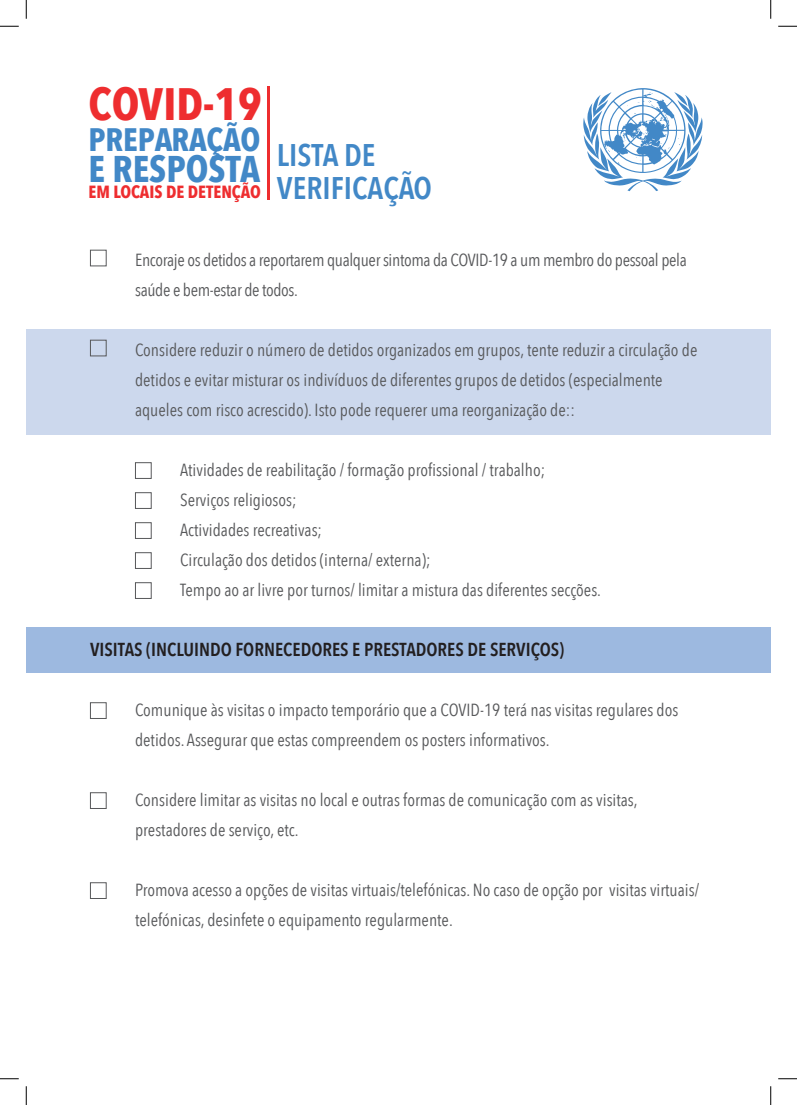
<style>
.page{position:relative;width:797px;height:1105px;background:#fff}
.page>*{position:absolute;margin:0;border:0;box-sizing:border-box;transform-origin:0 0}
.t1{font:700 45.25px "Avenir Next Condensed";color:#ee2d2f}
.t2{font:700 37.12px "Avenir Next Condensed";color:#4288c7}
.t3{font:700 32.38px "Avenir Next Condensed";color:#4288c7}
.t4{font:600 31.25px/32.5px "Avenir Next Condensed";color:#4288c7}
.Main_text{font:600 18.75px "Avenir Next Condensed";color:#231f20}
.t5{font:700 17.62px "Avenir Next Condensed";color:#ee2d2f}
.Main_text-2{font:17.5px/30px "Avenir Next Condensed";color:#57585a}
.Main_text-3{font:17.5px/30px "Avenir Next Condensed";letter-spacing:-.02em;color:#57585a}
</style>
<div class="page">
<svg style="left:583px;top:88px;width:119px;height:103px"></svg>
<hr style="left:267px;top:87px;width:2px;height:113px;background:#ee2d2f">
<div style="left:26px;top:628px;width:744px;height:45px;background:#9db9e0"></div>
<div style="left:26px;top:329px;width:744px;height:105px;background:#ccd8ed"></div>
<div style="left:90px;top:250px;width:17px;height:16px;border:1px solid #57585a"></div>
<div style="left:90px;top:340px;width:17px;height:16px;border:1px solid #57585a"></div>
<div style="left:135px;top:462px;width:17px;height:17px;border:1px solid #57585a"></div>
<div style="left:135px;top:492px;width:17px;height:17px;border:1px solid #57585a"></div>
<div style="left:135px;top:522px;width:17px;height:17px;border:1px solid #57585a"></div>
<div style="left:135px;top:552px;width:17px;height:17px;border:1px solid #57585a"></div>
<div style="left:135px;top:582px;width:17px;height:17px;border:1px solid #57585a"></div>
<div style="left:90px;top:702px;width:17px;height:17px;border:1px solid #57585a"></div>
<div style="left:90px;top:792px;width:17px;height:17px;border:1px solid #57585a"></div>
<div style="left:90px;top:882px;width:17px;height:17px;border:1px solid #57585a"></div>
<svg style="left:0;top:25px;width:19px;height:2px"></svg>
<svg style="left:778px;top:25px;width:19px;height:2px"></svg>
<svg style="left:0;top:1078px;width:19px;height:1px"></svg>
<svg style="left:778px;top:1078px;width:19px;height:1px"></svg>
<svg style="left:25px;top:0;width:2px;height:19px"></svg>
<svg style="left:25px;top:1086px;width:2px;height:19px"></svg>
<svg style="left:770px;top:0;width:1px;height:19px"></svg>
<svg style="left:770px;top:1086px;width:1px;height:19px"></svg>
<h1 class="t1" style="left:89px;top:77px;width:175px">COVID-19</h1>
<h3 class="t3" style="left:89px;top:120px;width:173px">PREPARAÇÃO</h3>
<h2 class="t2" style="left:89px;top:146px;width:173px">E RESPOSTA</h2>
<p class="t5" style="left:89px;top:181px;width:174px">EM LOCAIS DE DETENÇÃO</p>
<h3 class="t4" style="left:277px;top:138px;width:156px">LISTA DE<br>VERIFICAÇÃO</h3>
<p class="Main_text-3" style="left:135px;top:244px;width:553px">Encoraje os detidos a reportarem qualquer sintoma da COVID-19 a um membro do pessoal pela saúde e bem-estar de todos.</p>
<p class="Main_text-2" style="left:135px;top:334px;width:564px">Considere reduzir o número de detidos organizados em grupos, tente reduzir a circulação de detidos e evitar misturar os indivíduos de diferentes grupos de detidos (especialmente aqueles com risco acrescido). Isto pode requerer uma reorganização de::</p>
<p class="Main_text-2" style="left:180px;top:454px;width:366px">Atividades de reabilitação / formação profissional / trabalho;</p>
<p class="Main_text-2" style="left:180px;top:484px;width:118px">Serviços religiosos;</p>
<p class="Main_text-2" style="left:180px;top:514px;width:143px">Actividades recreativas;</p>
<p class="Main_text-2" style="left:180px;top:544px;width:252px">Circulação dos detidos (interna/ externa);</p>
<p class="Main_text-2" style="left:180px;top:574px;width:422px">Tempo ao ar livre por turnos/ limitar a mistura das diferentes secções.</p>
<p class="Main_text" style="left:90px;top:633px;width:475px">VISITAS (INCLUINDO FORNECEDORES E PRESTADORES DE SERVIÇOS)</p>
<p class="Main_text-2" style="left:135px;top:694px;width:545px">Comunique às visitas o impacto temporário que a COVID-19 terá nas visitas regulares dos</p>
<p class="Main_text-2" style="left:135px;top:724px;width:416px">detidos. Assegurar que estas compreendem os posters informativos.</p>
<p class="Main_text-2" style="left:135px;top:784px;width:504px">Considere limitar as visitas no local e outras formas de comunicação com as visitas,</p>
<p class="Main_text-2" style="left:135px;top:814px;width:165px">prestadores de serviço, etc.</p>
<p class="Main_text-2" style="left:135px;top:874px;width:565px">Promova acesso a opções de visitas virtuais/telefónicas. No caso de opção por visitas virtuais/ telefónicas, desinfete o equipamento regularmente.</p>
</div>
